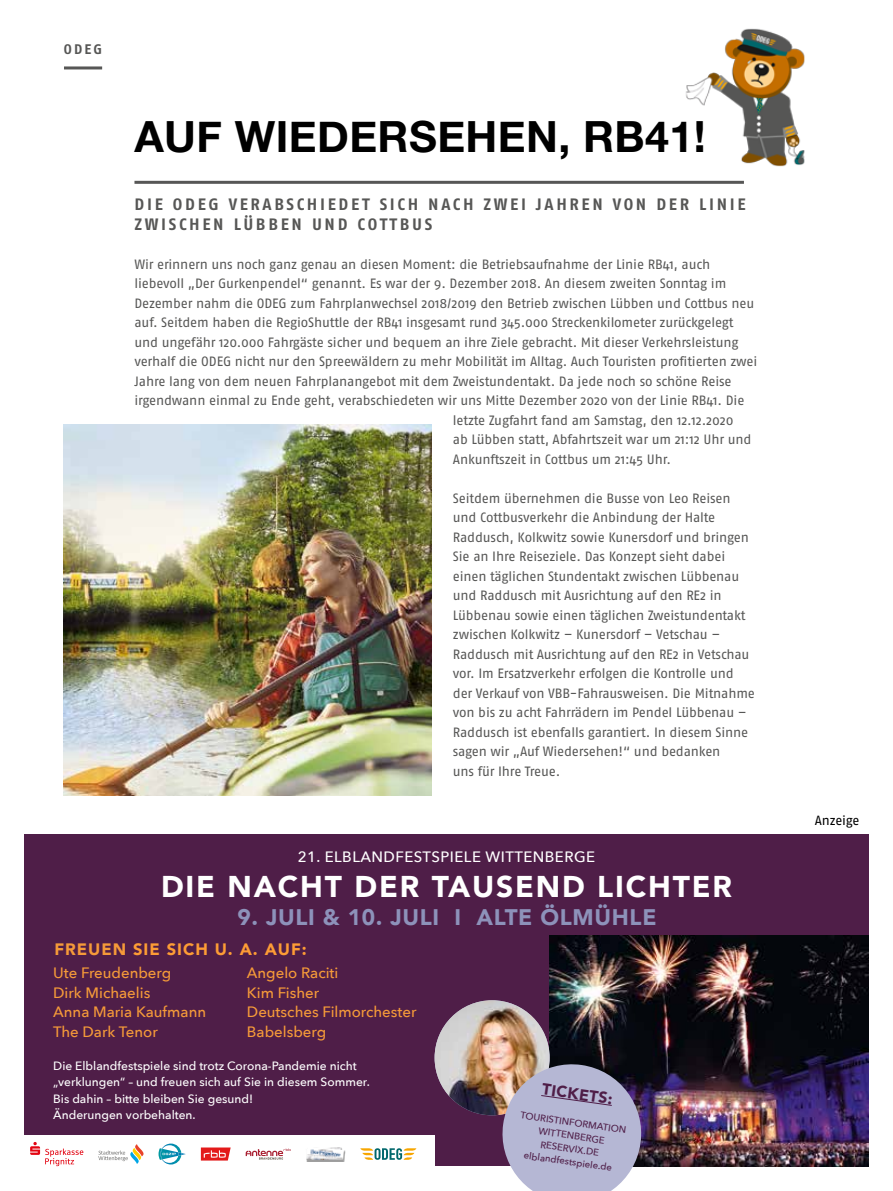
<style>
.page{position:relative;width:893px;height:1191px;background:#fff}
.page>*{position:absolute;margin:0;border:0;box-sizing:border-box;transform-origin:0 0}
.t1{font:700 42.9px "Helvetica Neue";letter-spacing:.01em;color:#000}
.t2{font:900 30px "Avenir";letter-spacing:.06em;color:#fff}
.t3{font:900 22.5px "Avenir";letter-spacing:.03em;color:#8d92ba}
.t4{font:700 16.5px/19.5px "Fago OT";letter-spacing:.16em;color:#575756}
.t5{font:900 16.5px "Avenir";letter-spacing:.06em;color:#fd9c35}
.t6{font:900 15.9px "Avenir";color:#4f1e48}
.t7{font:500 15px/19.5px "Avenir Next";color:#f59a39}
.t8{font:500 15px "Avenir Next";letter-spacing:.03em;color:#fff}
.t9{font:700 13.8px "Fago No";color:#575756}
.t10{font:13.5px/19.5px "Fago OT";letter-spacing:-.015em;color:#575756}
.t11{font:13.35px "Fago OT";letter-spacing:-.02em;color:#000}
.t12{font:500 12px/16.5px "Avenir Next";color:#fff}
.t13{font:500 9.6px/13px "Avenir Next";color:#4f1e48;text-align:center}
.s1{color:#f59a39}
</style>
<div class="page">
<img style="left:64px;top:424px;width:368px;height:371px">
<hr style="left:64px;top:66px;width:38px;height:3px;background:#575756">
<hr style="left:134px;top:181px;width:610px;height:3px;background:#575756">
<img style="left:686px;top:28px;width:119px;height:139px">
<div style="left:24px;top:834px;width:844px;height:332px;background:#4f1e48"></div>
<img style="left:550px;top:935px;width:318px;height:231px">
<img style="left:435px;top:1000px;width:115px;height:115px;border-radius:58px">
<svg style="left:498px;top:1059px;width:148px;height:132px"></svg>
<div style="left:12px;top:1135px;width:423px;height:40px;background:#fff"></div>
<svg style="left:201px;top:1147px;width:30px;height:13px"></svg>
<svg style="left:246px;top:1148px;width:45px;height:11px"></svg>
<img style="left:306px;top:1150px;width:39px;height:11px">
<img style="left:306px;top:1147px;width:38px;height:13px">
<svg style="left:98px;top:1144px;width:46px;height:20px"></svg>
<img style="left:162px;top:1143px;width:18px;height:21px">
<svg style="left:159px;top:1148px;width:27px;height:11px"></svg>
<svg style="left:30px;top:1142px;width:53px;height:24px"></svg>
<svg style="left:360px;top:1148px;width:56px;height:11px"></svg>
<p class="t9" style="left:64px;top:41px;width:40px">ODEG</p>
<h1 class="t1" style="left:134px;top:103px;width:573px">AUF WIEDERSEHEN, RB41!</h1>
<p class="t4" style="left:135px;top:194px;width:612px">DIE ODEG VERABSCHIEDET SICH NACH ZWEI JAHREN VON DER LINIE<br>ZWISCHEN LÜBBEN UND COTTBUS</p>
<p class="t10" style="left:134px;top:254px;width:577px">Wir erinnern uns noch ganz genau an diesen Moment: die Betriebsaufnahme der Linie RB41, auch</p>
<p class="t10" style="left:134px;top:274px;width:593px">liebevoll „Der Gurkenpendel“ genannt. Es war der 9. Dezember 2018. An diesem zweiten Sonntag im</p>
<p class="t10" style="left:134px;top:293px;width:621px">Dezember nahm die ODEG zum Fahrplanwechsel 2018/2019 den Betrieb zwischen Lübben und Cottbus neu</p>
<p class="t10" style="left:134px;top:313px;width:600px">auf. Seitdem haben die RegioShuttle der RB41 insgesamt rund 345.000 Streckenkilometer zurückgelegt</p>
<p class="t10" style="left:134px;top:332px;width:605px">und ungefähr 120.000 Fahrgäste sicher und bequem an ihre Ziele gebracht. Mit dieser Verkehrsleistung</p>
<p class="t10" style="left:134px;top:351px;width:624px">verhalf die ODEG nicht nur den Spreewäldern zu mehr Mobilität im Alltag. Auch Touristen profitierten zwei</p>
<p class="t10" style="left:134px;top:371px;width:599px">Jahre lang von dem neuen Fahrplanangebot mit dem Zweistundentakt. Da jede noch so schöne Reise</p>
<p class="t10" style="left:134px;top:390px;width:611px">irgendwann einmal zu Ende geht, verabschiedeten wir uns Mitte Dezember 2020 von der Linie RB41. Die</p>
<p class="t10" style="left:453px;top:410px;width:282px">letzte Zugfahrt fand am Samstag, den 12.12.2020</p>
<p class="t10" style="left:453px;top:429px;width:300px">ab Lübben statt, Abfahrtszeit war um 21:12 Uhr und</p>
<p class="t10" style="left:453px;top:449px;width:220px">Ankunftszeit in Cottbus um 21:45 Uhr.</p>
<p class="t10" style="left:453px;top:488px;width:304px">Seitdem übernehmen die Busse von Leo Reisen und Cottbusverkehr die Anbindung der Halte Raddusch, Kolkwitz sowie Kunersdorf und bringen Sie an Ihre Reiseziele. Das Konzept sieht dabei einen täglichen Stundentakt zwischen Lübbenau und Raddusch mit Ausrichtung auf den RE2 in Lübbenau sowie einen täglichen Zweistundentakt zwischen Kolkwitz – Kunersdorf – Vetschau – Raddusch mit Ausrichtung auf den RE2 in Vetschau vor. Im Ersatzverkehr erfolgen die Kontrolle und der Verkauf von VBB-Fahrausweisen. Die Mitnahme von bis zu acht Fahrrädern im Pendel Lübbenau – Raddusch ist ebenfalls garantiert. In diesem Sinne sagen wir „Auf Wiedersehen!“ und bedanken<br>uns für Ihre Treue.</p>
<p class="t8" style="left:298px;top:844px;width:299px">21. ELBLANDFESTSPIELE WITTENBERGE</p>
<h2 class="t2" style="left:161px;top:860px;width:572px">DIE NACHT DER TAUSEND LICHTER</h2>
<h3 class="t3" style="left:237px;top:898px;width:421px">9. JULI &amp; 10. JULI I ALTE ÖLMÜHLE</h3>
<p class="t5" style="left:54px;top:935px;width:254px"><span class="s1">FREUEN</span> SIE SICH U. A. AUF:</p>
<p class="t7" style="left:53px;top:963px;width:154px">Ute Freudenberg<br>Dirk Michaelis<br>Anna Maria Kaufmann<br>The Dark Tenor</p>
<p class="t7" style="left:247px;top:963px;width:171px">Angelo Raciti<br>Kim Fisher<br>Deutsches Filmorchester<br>Babelsberg</p>
<p class="t12" style="left:53px;top:1057px;width:318px">Die Elblandfestspiele sind trotz Corona-Pandemie nicht „verklungen“ – und freuen sich auf Sie in diesem Sommer.<br>Bis dahin – bitte bleiben Sie gesund!<br>Änderungen vorbehalten.</p>
<p class="t6" style="left:544px;top:1075px;width:73px;rotate:8deg">TICKETS:</p>
<p class="t13" style="left:522px;top:1108px;width:108px;rotate:8deg">TOURISTINFORMATION<br>WITTENBERGE<br>RESERVIX.DE elblandfestspiele.de</p>
<p class="t11" style="left:815px;top:812px;width:46px">Anzeige</p>
</div>
